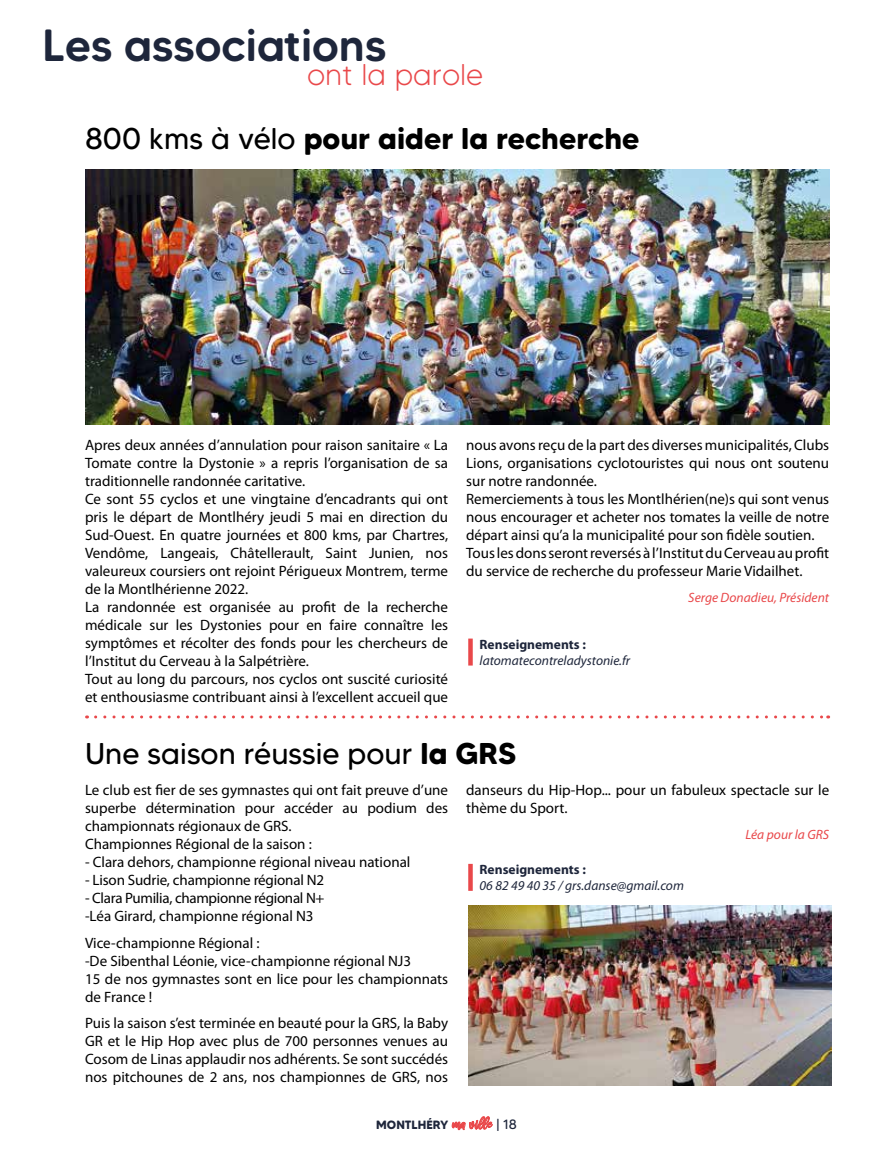
<style>
.page{position:relative;width:893px;height:1149px;background:#fff}
.page>*{position:absolute;margin:0;border:0;box-sizing:border-box;transform-origin:0 0}
.t1{font:500 45px "MADE Tommy Soft";color:#1e263b}
.t2{font:700 30px "MADE Tommy Soft";color:#000}
.t3{font:30px "MADE Tommy Soft";color:#000}
.t4{font:300 30px "MADE Tommy Soft";color:#e9484a}
.t5{font:15px/18px "Myriad Pro";color:#000}
.t6{font:15px/18px "Myriad Pro";letter-spacing:-.02em;color:#000}
.t7{font:italic 13.5px "Myriad Pro";color:#1e263b}
.t8{font:italic 13.5px "Myriad Pro";color:#e9484a}
.t9{font:700 13.5px "Myriad Pro";color:#1e263b}
.t10{font:700 12px "MADE Tommy Soft";color:#1e263b}
.s1{font-weight:400}
.s2{font-weight:700}
.s3{font-family:"raustila";font-weight:400;font-size:15px;color:#e9484a}
.s4{font-weight:400;font-size:13.5px}
</style>
<div class="page">
<img style="left:85px;top:169px;width:744px;height:255px">
<svg style="left:96px;top:715px;width:733px;height:3px"></svg>
<img style="left:468px;top:905px;width:363px;height:179px">
<div style="left:468px;top:638px;width:5px;height:27px;background:#e9484a"></div>
<div style="left:468px;top:863px;width:5px;height:27px;background:#e9484a"></div>
<h1 class="t1" style="left:43px;top:18px;width:345px">Les associations</h1>
<h2 class="t4" style="left:307px;top:56px;width:178px">ont la parole</h2>
<h2 class="t2" style="left:85px;top:119px;width:556px"><span class="s1">800 kms à vélo</span> pour aider la recherche</h2>
<p class="t5" style="left:85px;top:435px;width:365px">Apres deux années d’annulation pour raison sanitaire « La Tomate contre la Dystonie » a repris l’organisation de sa traditionnelle randonnée caritative.<br>Ce sont 55 cyclos et une vingtaine d’encadrants qui ont pris le départ de Montlhéry jeudi 5 mai en direction du Sud-Ouest. En quatre journées et 800 kms, par Chartres, Vendôme, Langeais, Châtellerault, Saint Junien, nos valeureux coursiers ont rejoint Périgueux Montrem, terme de la Montlhérienne 2022.<br>La randonnée est organisée au profit de la recherche médicale sur les Dystonies pour en faire connaître les symptômes et récolter des fonds pour les chercheurs de l’Institut du Cerveau à la Salpétrière.<br>Tout au long du parcours, nos cyclos ont suscité curiosité et enthousiasme contribuant ainsi à l’excellent accueil que</p>
<p class="t5" style="left:466px;top:435px;width:365px">nous avons reçu de la part des diverses municipalités, Clubs Lions, organisations cyclotouristes qui nous ont soutenu sur notre randonnée.<br>Remerciements à tous les Montlhérien(ne)s qui sont venus nous encourager et acheter nos tomates la veille de notre départ ainsi qu’a la municipalité pour son fidèle soutien.<br>Tous les dons seront reversés à l’Institut du Cerveau au profit du service de recherche du professeur Marie Vidailhet.</p>
<p class="t8" style="left:688px;top:589px;width:142px">Serge Donadieu, Président</p>
<p class="t9" style="left:480px;top:635px;width:108px">Renseignements :</p>
<p class="t7" style="left:480px;top:652px;width:152px">latomatecontreladystonie.fr</p>
<h2 class="t3" style="left:85px;top:735px;width:432px">Une saison réussie pour <span class="s2">la GRS</span></h2>
<p class="t5" style="left:85px;top:780px;width:365px">Le club est fier de ses gymnastes qui ont fait preuve d’une superbe détermination pour accéder au podium des championnats régionaux de GRS.<br>Championnes Régional de la saison :</p>
<p class="t5" style="left:85px;top:852px;width:327px">- Clara dehors, championne régional niveau national</p>
<p class="t5" style="left:85px;top:870px;width:241px">- Lison Sudrie, championne régional N2</p>
<p class="t6" style="left:85px;top:888px;width:241px">- Clara Pumilia, championne régional N+ -Léa Girard, championne régional N3</p>
<p class="t5" style="left:85px;top:933px;width:365px">Vice-championne Régional :<br>-De Sibenthal Léonie, vice-championne régional NJ3<br>15 de nos gymnastes sont en lice pour les championnats de France !</p>
<p class="t5" style="left:85px;top:1013px;width:365px;text-align:justify">Puis la saison s’est terminée en beauté pour la GRS, la Baby GR et le Hip Hop avec plus de 700 personnes venues au Cosom de Linas applaudir nos adhérents. Se sont succédés nos pitchounes de 2 ans, nos championnes de GRS, nos</p>
<p class="t5" style="left:466px;top:780px;width:365px">danseurs du Hip-Hop... pour un fabuleux spectacle sur le thème du Sport.</p>
<p class="t8" style="left:746px;top:826px;width:85px">Léa pour la GRS</p>
<p class="t9" style="left:480px;top:860px;width:108px">Renseignements :</p>
<p class="t7" style="left:480px;top:877px;width:206px">06 82 49 40 35 / grs.danse@gmail.com</p>
<p class="t10" style="left:376px;top:1117px;width:142px">MONTLHÉRY <span class="s3">ma ville</span> <span class="s4">| 18</span></p>
</div>
